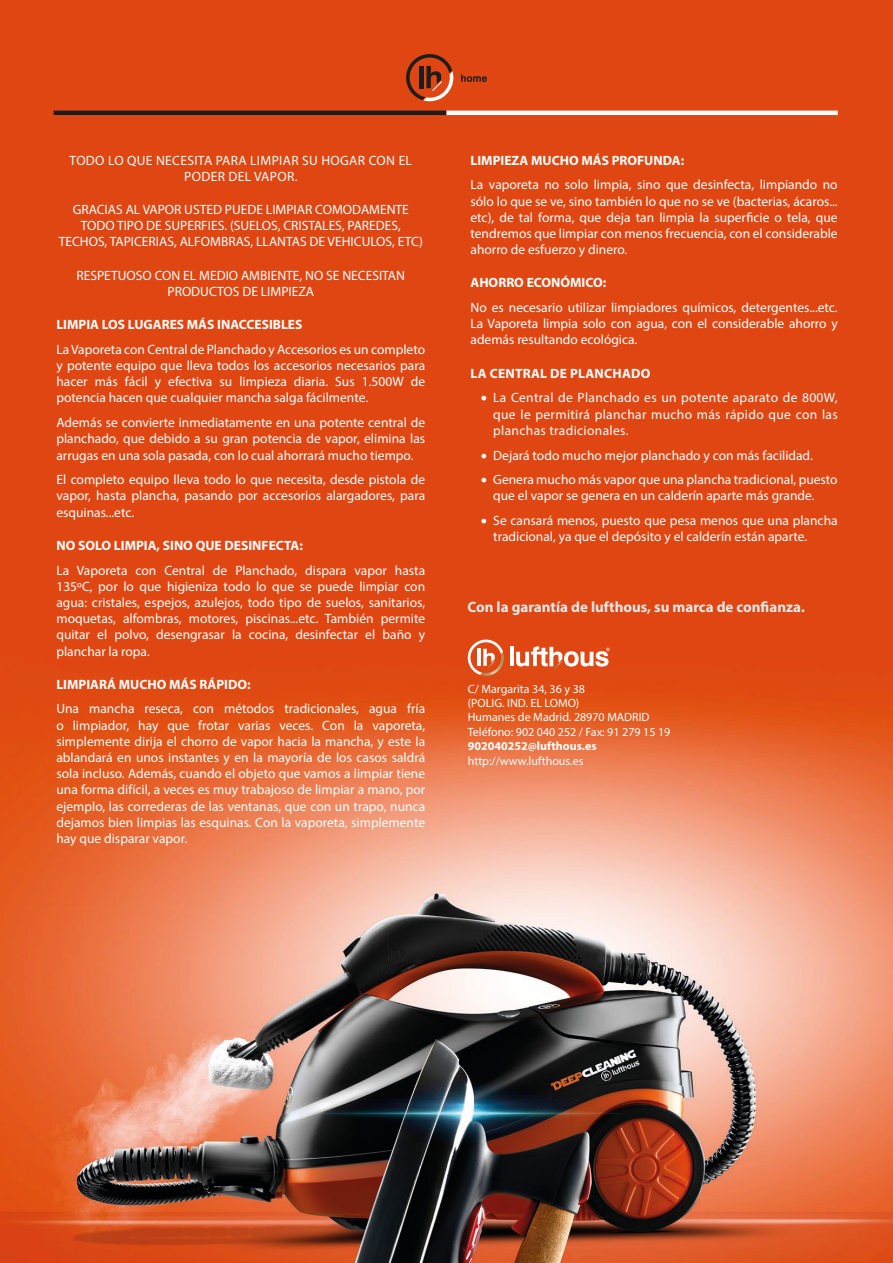
<style>
.page{position:relative;width:893px;height:1263px;background:#fff}
.page>*{position:absolute;margin:0;border:0;box-sizing:border-box;transform-origin:0 0}
.t1{font:700 15px "Myriad Pro";color:#e6e9ea}
.t2{font:13.5px/16.2px "Myriad Pro";color:#fff;text-align:justify}
.t3{font:700 13.5px "Myriad Pro";color:#fff}
.t4{font:13.5px/16.2px "Myriad Pro";letter-spacing:.025em;color:#fff;text-align:center}
.t5{font:700 13.5px "Myriad Pro";letter-spacing:.02em;color:#fff}
.t6{font:12px/14.4px "Myriad Pro";color:#fff}
.t7{font:700 12px "Myriad Pro";color:#fff}
.s1{font-family:"Minion Pro";font-size:18px}
</style>
<div class="page">
<img style="left:0;top:0;width:893px;height:1263px">
<hr style="left:54px;top:111px;width:392px;height:4px;background:#1d1d1b">
<hr style="left:446px;top:111px;width:392px;height:4px;background:#fff">
<svg style="left:461px;top:74px;width:26px;height:8px"></svg>
<svg style="left:406px;top:54px;width:47px;height:47px"></svg>
<hr style="left:510px;top:646px;width:4px;height:20px;background:#fff">
<svg style="left:516px;top:646px;width:94px;height:23px"></svg>
<svg style="left:468px;top:639px;width:36px;height:37px"></svg>
<p class="t4" style="left:70px;top:152px;width:344px">TODO LO QUE NECESITA PARA LIMPIAR SU HOGAR CON EL<br>PODER DEL VAPOR.</p>
<p class="t2" style="left:59px;top:201px;width:366px;text-align:center">GRACIAS AL VAPOR USTED PUEDE LIMPIAR COMODAMENTE<br>TODO TIPO DE SUPERFIES. (SUELOS, CRISTALES, PAREDES,<br>TECHOS, TAPICERIAS, ALFOMBRAS, LLANTAS DE VEHICULOS, ETC)</p>
<p class="t2" style="left:77px;top:267px;width:330px;text-align:center">RESPETUOSO CON EL MEDIO AMBIENTE, NO SE NECESITAN<br>PRODUCTOS DE LIMPIEZA</p>
<p class="t3" style="left:56px;top:316px;width:247px">LIMPIA LOS LUGARES MÁS INACCESIBLES</p>
<p class="t2" style="left:56px;top:341px;width:370px">La Vaporeta con Central de Planchado y Accesorios es un completo y potente equipo que lleva todos los accesorios necesarios para hacer más fácil y efectiva su limpieza diaria. Sus 1.500W de potencia hacen que cualquier mancha salga fácilmente.</p>
<p class="t2" style="left:56px;top:414px;width:370px">Además se convierte inmediatamente en una potente central de planchado, que debido a su gran potencia de vapor, elimina las arrugas en una sola pasada, con lo cual ahorrará mucho tiempo.</p>
<p class="t2" style="left:56px;top:471px;width:370px">El completo equipo lleva todo lo que necesita, desde pistola de vapor, hasta plancha, pasando por accesorios alargadores, para esquinas...etc.</p>
<p class="t3" style="left:56px;top:536px;width:248px">NO SOLO LIMPIA, SINO QUE DESINFECTA:</p>
<p class="t2" style="left:56px;top:562px;width:370px">La Vaporeta con Central de Planchado, dispara vapor hasta 135ºC, por lo que higieniza todo lo que se puede limpiar con agua: cristales, espejos, azulejos, todo tipo de suelos, sanitarios, moquetas, alfombras, motores, piscinas...etc. También permite quitar el polvo, desengrasar la cocina, desinfectar el baño y planchar la ropa.</p>
<p class="t3" style="left:56px;top:675px;width:196px">LIMPIARÁ MUCHO MÁS RÁPIDO:</p>
<p class="t2" style="left:56px;top:701px;width:370px">Una mancha reseca, con métodos tradicionales, agua fría o limpiador, hay que frotar varias veces. Con la vaporeta, simplemente dirija el chorro de vapor hacia la mancha, y este la ablandará en unos instantes y en la mayoría de los casos saldrá sola incluso. Además, cuando el objeto que vamos a limpiar tiene una forma difícil, a veces es muy trabajoso de limpiar a mano, por ejemplo, las correderas de las ventanas, que con un trapo, nunca dejamos bien limpias las esquinas. Con la vaporeta, simplemente hay que disparar vapor.</p>
<p class="t3" style="left:470px;top:151px;width:215px">LIMPIEZA MUCHO MÁS PROFUNDA:</p>
<p class="t2" style="left:470px;top:176px;width:369px">La vaporeta no solo limpia, sino que desinfecta, limpiando no sólo lo que se ve, sino también lo que no se ve (bacterias, ácaros... etc), de tal forma, que deja tan limpia la superficie o tela, que tendremos que limpiar con menos frecuencia, con el considerable ahorro de esfuerzo y dinero.</p>
<p class="t3" style="left:470px;top:274px;width:137px">AHORRO ECONÓMICO:</p>
<p class="t2" style="left:470px;top:299px;width:369px">No es necesario utilizar limpiadores químicos, detergentes...etc.<br>La Vaporeta limpia solo con agua, con el considerable ahorro y además resultando ecológica.</p>
<p class="t5" style="left:471px;top:364px;width:181px">LA CENTRAL DE PLANCHADO</p>
<p class="t2" style="left:493px;top:390px;width:346px;text-indent:-13px"><span class="s1">•</span> La Central de Planchado es un potente aparato de 800W, que le permitirá planchar mucho más rápido que con las planchas tradicionales.</p>
<p class="t2" style="left:480px;top:447px;width:334px"><span class="s1">•</span> Dejará todo mucho mejor planchado y con más facilidad.</p>
<p class="t2" style="left:493px;top:471px;width:346px;text-indent:-13px"><span class="s1">•</span> Genera mucho más vapor que una plancha tradicional, puesto que el vapor se genera en un calderín aparte más grande.</p>
<p class="t2" style="left:493px;top:512px;width:346px;text-indent:-13px"><span class="s1">•</span> Se cansará menos, puesto que pesa menos que una plancha tradicional, ya que el depósito y el calderín están aparte.</p>
<p class="t1" style="left:467px;top:597px;width:339px">Con la garantía de lufthous, su marca de confianza.</p>
<p class="t6" style="left:468px;top:681px;width:204px">C/ Margarita 34, 36 y 38<br>(POLIG. IND. EL LOMO)<br>Humanes de Madrid. 28970 MADRID<br>Teléfono: 902 040 252 / Fax: 91 279 15 19</p>
<p class="t7" style="left:468px;top:738px;width:130px">902040252@lufthous.es</p>
<p class="t6" style="left:468px;top:753px;width:117px">http://www.lufthous.es</p>
</div>
